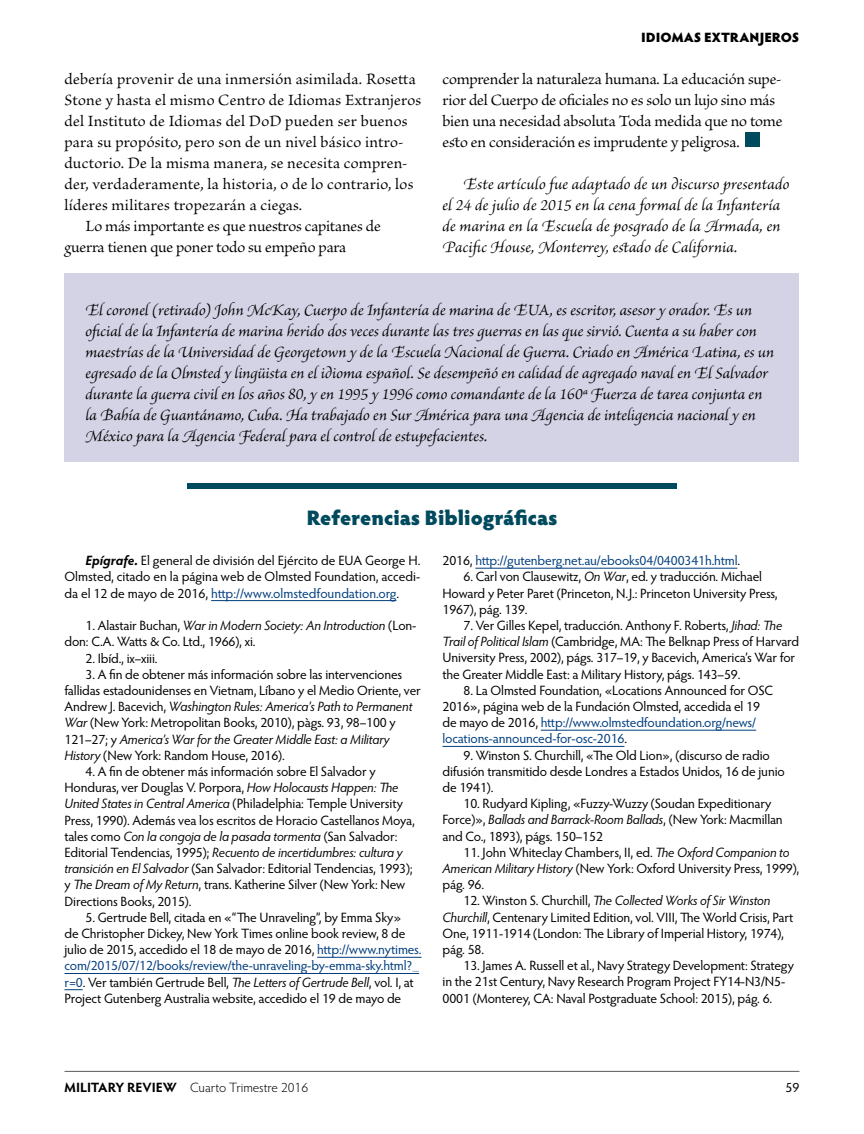
<style>
.page{position:relative;width:864px;height:1134px;background:#fff}
.page>*{position:absolute;margin:0;border:0;box-sizing:border-box;transform-origin:0 0}
.t1{font:900 21px "Hypatia Sans Pro";letter-spacing:-.005em;color:#004a5d}
.t2{font:italic 16.5px/21px "Brioso Pro";letter-spacing:.005em;color:#000}
.t3{font:16.5px/21px "Brioso Pro";letter-spacing:.005em;color:#000}
.t4{font:13.5px/16.2px "Hypatia Sans Pro";letter-spacing:-.01em;color:#000}
.t5{font:13.5px "Hypatia Sans Pro";letter-spacing:-.01em;color:#003e7e}
.t6{font:300 13.5px "Hypatia Sans Pro";color:#000}
.t7{font:900 13.5px "Hypatia Sans Pro";color:#000}
.s1{font-weight:700;font-style:italic}
.s2{color:#003e7e}
.s3{font-style:italic}
.s4{color:#000}
.s5{font-weight:700}
</style>
<div class="page">
<hr style="left:65px;top:1071px;width:734px;height:1px;background:#58595b">
<div style="left:745px;top:132px;width:15px;height:15px;background:#004a5d"></div>
<div style="left:64px;top:273px;width:736px;height:189px;background:#d4d3e6"></div>
<div style="left:187px;top:483px;width:490px;height:6px;background:#004a5d"></div>
<hr style="left:211px;top:600px;width:185px;height:1px;background:#003e7e">
<hr style="left:317px;top:957px;width:105px;height:1px;background:#003e7e">
<hr style="left:64px;top:973px;width:355px;height:1px;background:#003e7e">
<svg style="left:64px;top:989px;width:19px;height:1px"></svg>
<hr style="left:475px;top:568px;width:262px;height:1px;background:#003e7e">
<hr style="left:541px;top:730px;width:215px;height:1px;background:#003e7e">
<hr style="left:442px;top:746px;width:182px;height:1px;background:#003e7e">
<p class="t3" style="left:64px;top:69px;width:351px">debería provenir de una inmersión asimilada. Rosetta</p>
<p class="t3" style="left:64px;top:90px;width:358px">Stone y hasta el mismo Centro de Idiomas Extranjeros</p>
<p class="t3" style="left:64px;top:111px;width:345px">del Instituto de Idiomas del DoD pueden ser buenos</p>
<p class="t3" style="left:64px;top:132px;width:341px">para su propósito, pero son de un nivel básico intro-</p>
<p class="t3" style="left:64px;top:153px;width:345px">ductorio. De la misma manera, se necesita compren-</p>
<p class="t3" style="left:64px;top:174px;width:350px">der, verdaderamente, la historia, o de lo contrario, los</p>
<p class="t3" style="left:64px;top:195px;width:239px">líderes militares tropezarán a ciegas.</p>
<p class="t3" style="left:86px;top:216px;width:297px">Lo más importante es que nuestros capitanes de</p>
<p class="t3" style="left:64px;top:237px;width:281px">guerra tienen que poner todo su empeño para</p>
<p class="t7" style="left:641px;top:27px;width:160px">IDIOMAS EXTRANJEROS</p>
<p class="t3" style="left:442px;top:69px;width:342px">comprender la naturaleza humana. La educación supe&shy;rior del Cuerpo de oficiales no es solo un lujo sino más bien una necesidad absoluta Toda medida que no tome esto en consideración es imprudente y peligrosa.</p>
<p class="t2" style="left:442px;top:173px;width:348px;text-indent:21px">Este artículo fue adaptado de un discurso presentado el 24 de julio de 2015 en la cena formal de la Infantería de marina en la Escuela de posgrado de la Armada, en Pacific House, Monterrey, estado de California.</p>
<p class="t2" style="left:86px;top:299px;width:690px">El coronel (retirado) John McKay, Cuerpo de Infantería de marina de EUA, es escritor, asesor y orador. Es un oficial de la Infantería de marina herido dos veces durante las tres guerras en las que sirvió. Cuenta a su haber con maestrías de la Universidad de Georgetown y de la Escuela Nacional de Guerra. Criado en América Latina, es un egresado de la Olmsted y lingüista en el idioma español. Se desempeñó en calidad de agregado naval en El Salvador durante la guerra civil en los años 80, y en 1995 y 1996 como comandante de la 160ª Fuerza de tarea conjunta en la Bahía de Guantánamo, Cuba. Ha trabajado en Sur América para una Agencia de inteligencia nacional y en México para la Agencia Federal para el control de estupefacientes.</p>
<h1 class="t1" style="left:306px;top:502px;width:253px">Referencias Bibliográficas</h1>
<p class="t4" style="left:64px;top:552px;width:358px;text-align:justify;text-indent:21px"><span class="s1">Epígrafe.</span> El general de división del Ejército de EUA George H.<br>Olmsted, citado en la página web de Olmsted Foundation, accedi&shy;da el 12 de mayo de 2016, <span class="s2">http://www.olmstedfoundation.org</span>.</p>
<p class="t4" style="left:64px;top:617px;width:353px;text-indent:21px">1. Alastair Buchan, <span class="s3">War in Modern Society: An Introduction</span> (Lon&shy;don: C.A. Watts &amp; Co. Ltd., 1966), xi.</p>
<p class="t4" style="left:86px;top:650px;width:73px">2. Ibíd., ix–xiii.</p>
<p class="t4" style="left:64px;top:666px;width:358px;text-indent:21px">3. A fin de obtener más información sobre las intervenciones fallidas estadounidenses en Vietnam, Líbano y el Medio Oriente, ver Andrew J. Bacevich, <span class="s3">Washington Rules: America’s Path to Permanent War</span> (New York: Metropolitan Books, 2010), pàgs. 93, 98–100 y 121–27; y <span class="s3">America’s War for the Greater Middle East: a Military History</span> (New York: Random House, 2016).</p>
<p class="t4" style="left:64px;top:763px;width:352px;text-indent:21px">4. A fin de obtener más información sobre El Salvador y Honduras, ver Douglas V. Porpora, <span class="s3">How Holocausts Happen: The United States in Central America</span> (Philadelphia: Temple University Press, 1990). Además vea los escritos de Horacio Castellanos Moya, tales como <span class="s3">Con la congoja de la pasada tormenta</span> (San Salvador:<br>Editorial Tendencias, 1995); <span class="s3">Recuento de incertidumbres: cultura y transición en El Salvador</span> (San Salvador: Editorial Tendencias, 1993); y <span class="s3">The Dream of My Return</span>, trans. Katherine Silver (New York: New Directions Books, 2015).</p>
<p class="t4" style="left:64px;top:909px;width:359px;text-indent:21px">5. Gertrude Bell, citada en «“The Unraveling”, by Emma Sky»<br>de Christopher Dickey, New York Times online book review, 8 de julio de 2015, accedido el 18 de mayo de 2016, <span class="s2">http://www.nytimes. com/2015/07/12/books/review/the-unraveling-by-emma-sky.html?_ r=0</span>. Ver también Gertrude Bell, <span class="s3">The Letters of Gertrude Bell</span>, vol. I, at Project Gutenberg Australia website, accedido el 19 de mayo de</p>
<p class="t5" style="left:442px;top:552px;width:299px"><span class="s4">2016,</span> http://gutenberg.net.au/ebooks04/0400341h.html<span class="s4">.</span></p>
<p class="t4" style="left:442px;top:568px;width:337px;text-indent:21px">6. Carl von Clausewitz, <span class="s3">On War</span>, ed. y traducción. Michael<br>Howard y Peter Paret (Princeton, N.J.: Princeton University Press,<br>1967), pág. 139.</p>
<p class="t4" style="left:442px;top:617px;width:358px;text-indent:21px">7. Ver Gilles Kepel, traducción. Anthony F. Roberts, <span class="s3">Jihad: The Trail of Political Islam</span> (Cambridge, MA: The Belknap Press of Harvard University Press, 2002), págs. 317–19, y Bacevich, America’s War for the Greater Middle East: a Military History, págs. 143–59.</p>
<p class="t4" style="left:442px;top:682px;width:332px;text-indent:21px">8. La Olmsted Foundation, «Locations Announced for OSC 2016», página web de la Fundación Olmsted, accedida el 19 de mayo de 2016, <span class="s2">http://www.olmstedfoundation.org/news/ locations-announced-for-osc-2016</span>.</p>
<p class="t4" style="left:442px;top:746px;width:344px;text-indent:21px">9. Winston S. Churchill, «The Old Lion», (discurso de radio difusión transmitido desde Londres a Estados Unidos, 16 de junio de 1941).</p>
<p class="t4" style="left:442px;top:795px;width:342px;text-indent:21px">10. Rudyard Kipling, «Fuzzy-Wuzzy (Soudan Expeditionary<br>Force)», <span class="s3">Ballads and Barrack-Room Ballads</span>, (New York: Macmillan and Co., 1893), págs. 150–152</p>
<p class="t4" style="left:442px;top:844px;width:358px;text-indent:21px">11. John Whiteclay Chambers, II, ed. <span class="s3">The Oxford Companion to<br>American Military History</span> (New York: Oxford University Press, 1999), pág. 96.</p>
<p class="t4" style="left:442px;top:892px;width:352px;text-indent:21px">12. Winston S. Churchill, <span class="s3">The Collected Works of Sir Winston Churchill</span>, Centenary Limited Edition, vol. VIII, The World Crisis, Part One, 1911-1914 (London: The Library of Imperial History, 1974), pág. 58.</p>
<p class="t4" style="left:442px;top:957px;width:353px;text-indent:21px">13. James A. Russell et al., Navy Strategy Development: Strategy in the 21st Century, Navy Research Program Project FY14-N3/N5-<br>0001 (Monterey, CA: Naval Postgraduate School: 2015), pág. 6.</p>
<p class="t6" style="left:64px;top:1079px;width:245px"><span class="s5">MILITARY REVIEW</span> Cuarto Trimestre 2016</p>
<p class="t4" style="left:786px;top:1079px;width:15px">59</p>
</div>
